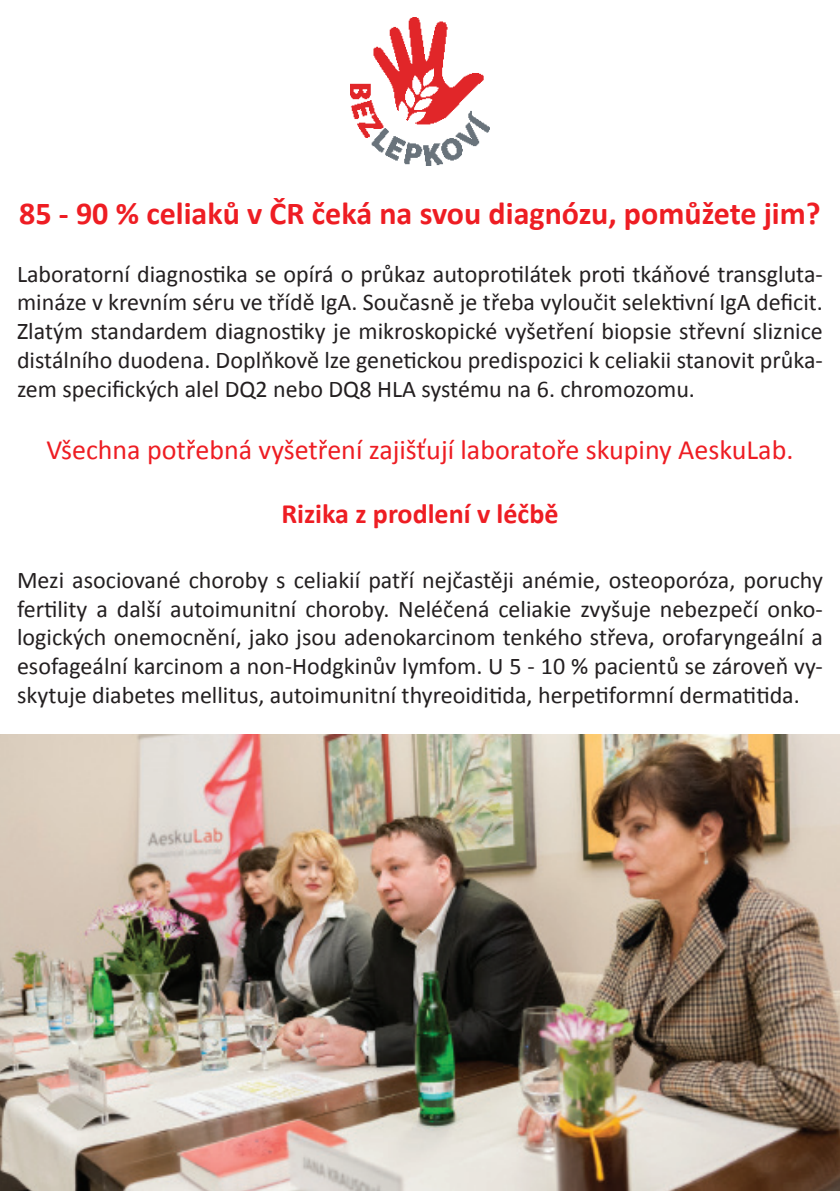
<style>
.page{position:relative;width:840px;height:1191px;background:#fff}
.page>*{position:absolute;margin:0;border:0;box-sizing:border-box;transform-origin:0 0}
.t1{font:700 32px "Calibri";color:#ee1d23}
.t2{font:28px "Calibri";color:#ee1d23}
.t3{font:700 28px "Calibri";color:#ee1d23}
.t4{font:24px/28.8px "Calibri";color:#231f20;text-align:justify}
</style>
<div class="page">
<img style="left:350px;top:17px;width:139px;height:148px">
<img style="left:0;top:734px;width:839px;height:457px">
<h1 class="t1" style="left:19px;top:193px;width:802px">85 - 90 % celiaků v ČR čeká na svou diagnózu, pomůžete jim?</h1>
<p class="t4" style="left:17px;top:259px;width:807px">Laboratorní diagnostika se opírá o průkaz autoprotilátek proti tkáňové transgluta&shy;mináze v krevním séru ve třídě IgA. Současně je třeba vyloučit selektivní IgA deficit.<br>Zlatým standardem diagnostiky je mikroskopické vyšetření biopsie střevní sliznice distálního duodena. Doplňkově lze genetickou predispozici k celiakii stanovit průka&shy;zem specifických alel DQ2 nebo DQ8 HLA systému na 6. chromozomu.</p>
<p class="t2" style="left:46px;top:432px;width:748px">Všechna potřebná vyšetření zajišťují laboratoře skupiny AeskuLab.</p>
<p class="t3" style="left:281px;top:496px;width:278px">Rizika z prodlení v léčbě</p>
<p class="t4" style="left:17px;top:565px;width:807px">Mezi asociované choroby s celiakií patří nejčastěji anémie, osteoporóza, poruchy fertility a další autoimunitní choroby. Neléčená celiakie zvyšuje nebezpečí onko&shy;logických onemocnění, jako jsou adenokarcinom tenkého střeva, orofaryngeální a esofageální karcinom a non-Hodgkinův lymfom. U 5 - 10 % pacientů se zároveň vy&shy;skytuje diabetes mellitus, autoimunitní thyreoiditida, herpetiformní dermatitida.</p>
</div>
